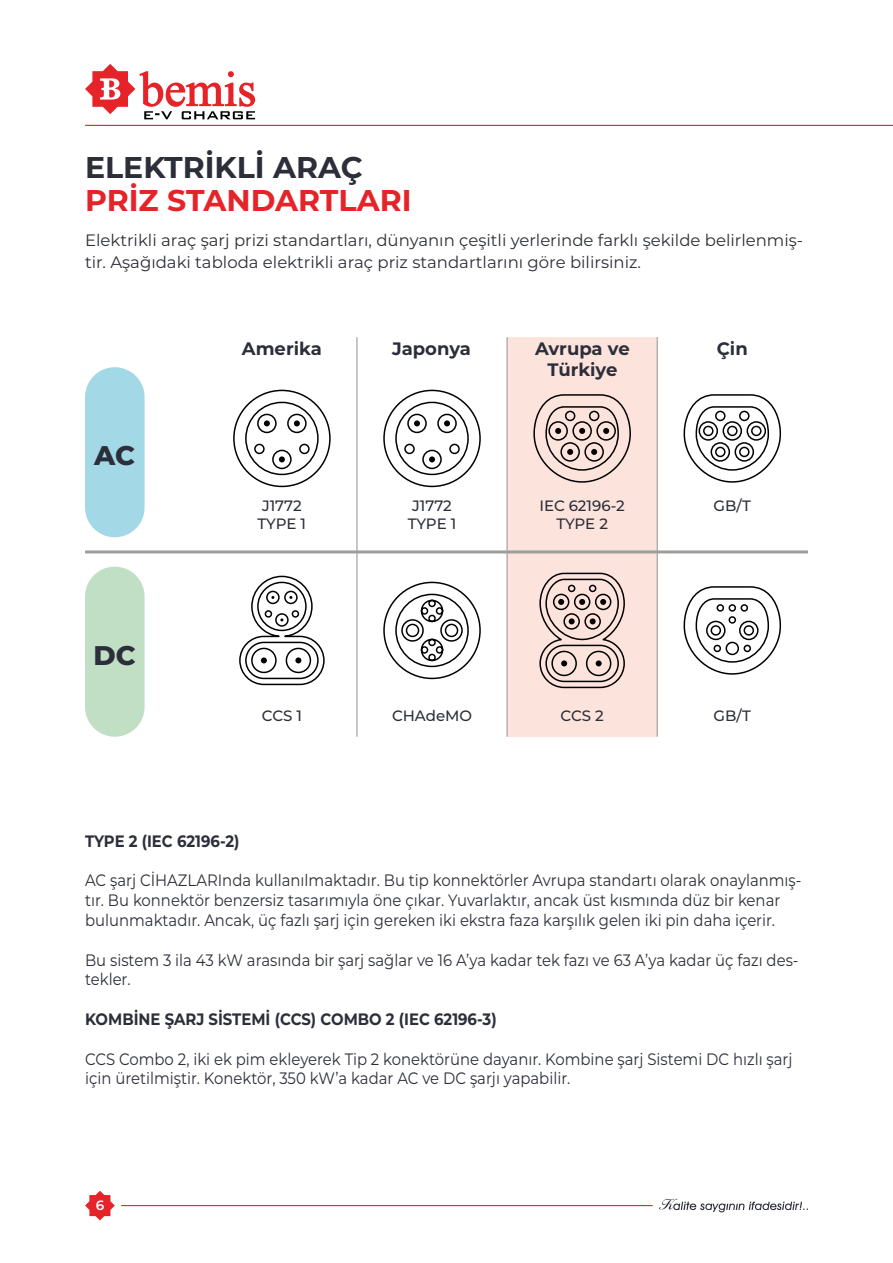
<style>
.page{position:relative;width:893px;height:1263px;background:#fff}
.page>*{position:absolute;margin:0;border:0;box-sizing:border-box;transform-origin:0 0}
.t1{font:700 30px "Montserrat";color:#e52328}
.t2{font:700 30px "Montserrat";color:#2c2e3a}
.t3{font:800 27px "Montserrat";color:#2c2e3a}
.t4{font:700 18px/21.6px "Montserrat";color:#2c2e3a;text-align:center}
.t5{font:16.5px/19.8px "Montserrat";color:#2c2e3a;scale:.9 1}
.t6{font:16.5px/22.5px "Montserrat";color:#2c2e3a}
.t7{font:700 16.5px "Montserrat";color:#2c2e3a;scale:.9 1}
.t8{font:500 15px/18px "Montserrat";color:#2c2e3a}
.t9{font:600 13.5px "Montserrat";color:#fff}
</style>
<div class="page">
<svg style="left:85px;top:1191px;width:30px;height:29px"></svg>
<hr style="left:121px;top:1205px;width:532px;height:1px;background:#e52328">
<hr style="left:85px;top:125px;width:808px;height:1px;background:#e52328">
<svg style="left:659px;top:1199px;width:149px;height:13px"></svg>
<svg style="left:85px;top:64px;width:170px;height:55px"></svg>
<div style="left:508px;top:337px;width:149px;height:400px;background:#fce4dc"></div>
<div style="left:85px;top:367px;width:60px;height:170px;background:#a3d8e7;border-radius:30px"></div>
<div style="left:85px;top:567px;width:60px;height:170px;background:#c1dfc4;border-radius:30px"></div>
<hr style="left:85px;top:550px;width:723px;height:3px;background:#9d9d9c">
<hr style="left:356px;top:337px;width:2px;height:400px;background:#9d9d9c">
<hr style="left:507px;top:337px;width:1px;height:400px;background:#9d9d9c">
<hr style="left:657px;top:337px;width:1px;height:400px;background:#9d9d9c">
<svg style="left:233px;top:389px;width:98px;height:99px"></svg>
<svg style="left:383px;top:389px;width:98px;height:99px"></svg>
<svg style="left:533px;top:394px;width:98px;height:89px"></svg>
<svg style="left:683px;top:394px;width:99px;height:89px"></svg>
<svg style="left:239px;top:575px;width:86px;height:111px"></svg>
<svg style="left:383px;top:581px;width:98px;height:99px"></svg>
<svg style="left:539px;top:572px;width:86px;height:117px"></svg>
<svg style="left:683px;top:586px;width:99px;height:89px"></svg>
<h1 class="t2" style="left:85px;top:146px;width:279px">ELEKTRI KLI ARAÇ</h1>
<h1 class="t1" style="left:85px;top:179px;width:328px">PRİZ STANDARTLARI</h1>
<p class="t6" style="left:85px;top:228px;width:720px">Elektrikli araç şarj prizi standartları, dünyanın çeşitli yerlerinde farklı şekilde belirlenmiş&shy;tir. Aşağıdaki tabloda elektrikli araç priz standartlarını göre bilirsiniz.</p>
<h2 class="t3" style="left:94px;top:436px;width:42px">AC</h2>
<h2 class="t3" style="left:94px;top:635px;width:44px">DC</h2>
<p class="t4" style="left:242px;top:336px;width:82px">Amerika</p>
<p class="t8" style="left:258px;top:496px;width:50px">J1772<br>TYPE 1</p>
<p class="t4" style="left:392px;top:336px;width:80px">Japonya</p>
<p class="t4" style="left:535px;top:336px;width:96px">Avrupa ve<br>Türkiye</p>
<p class="t4" style="left:717px;top:336px;width:33px">Çin</p>
<p class="t8" style="left:408px;top:496px;width:50px">J1772<br>TYPE 1</p>
<p class="t8" style="left:539px;top:496px;width:87px;text-align:center">IEC 62196-2<br>TYPE 2</p>
<p class="t8" style="left:714px;top:496px;width:39px">GB/T</p>
<p class="t8" style="left:262px;top:706px;width:42px">CCS 1</p>
<p class="t8" style="left:392px;top:706px;width:82px">CHAdeMO</p>
<p class="t8" style="left:560px;top:706px;width:45px">CCS 2</p>
<p class="t8" style="left:714px;top:706px;width:39px">GB/T</p>
<p class="t7" style="left:85px;top:829px;width:173px">TYPE 2 (IEC 62196-2)</p>
<p class="t5" style="left:85px;top:870px;width:798px">AC şarj CİHAZLARInda kullanılmaktadır. Bu tip konnektörler Avrupa standartı olarak onaylanmış&shy;tır. Bu konnektör benzersiz tasarımıyla öne çıkar. Yuvarlaktır, ancak üst kısmında düz bir kenar bulunmaktadır. Ancak, üç fazlı şarj için gereken iki ekstra faza karşılık gelen iki pin daha içerir.</p>
<p class="t5" style="left:85px;top:949px;width:794px">Bu sistem 3 ila 43 kW arasında bir şarj sağlar ve 16 A’ya kadar tek fazı ve 63 A’ya kadar üç fazı des&shy;tekler.</p>
<p class="t7" style="left:85px;top:1007px;width:459px">KOMBİNE ŞARJ SİSTEMİ (CCS) COMBO 2 (IEC 62196-3)</p>
<p class="t5" style="left:85px;top:1048px;width:788px">CCS Combo 2, iki ek pim ekleyerek Tip 2 konektörüne dayanır. Kombine şarj Sistemi DC hızlı şarj için üretilmiştir. Konektör, 350 kW’a kadar AC ve DC şarjı yapabilir.</p>
<p class="t9" style="left:96px;top:1195px;width:10px">6</p>
</div>
